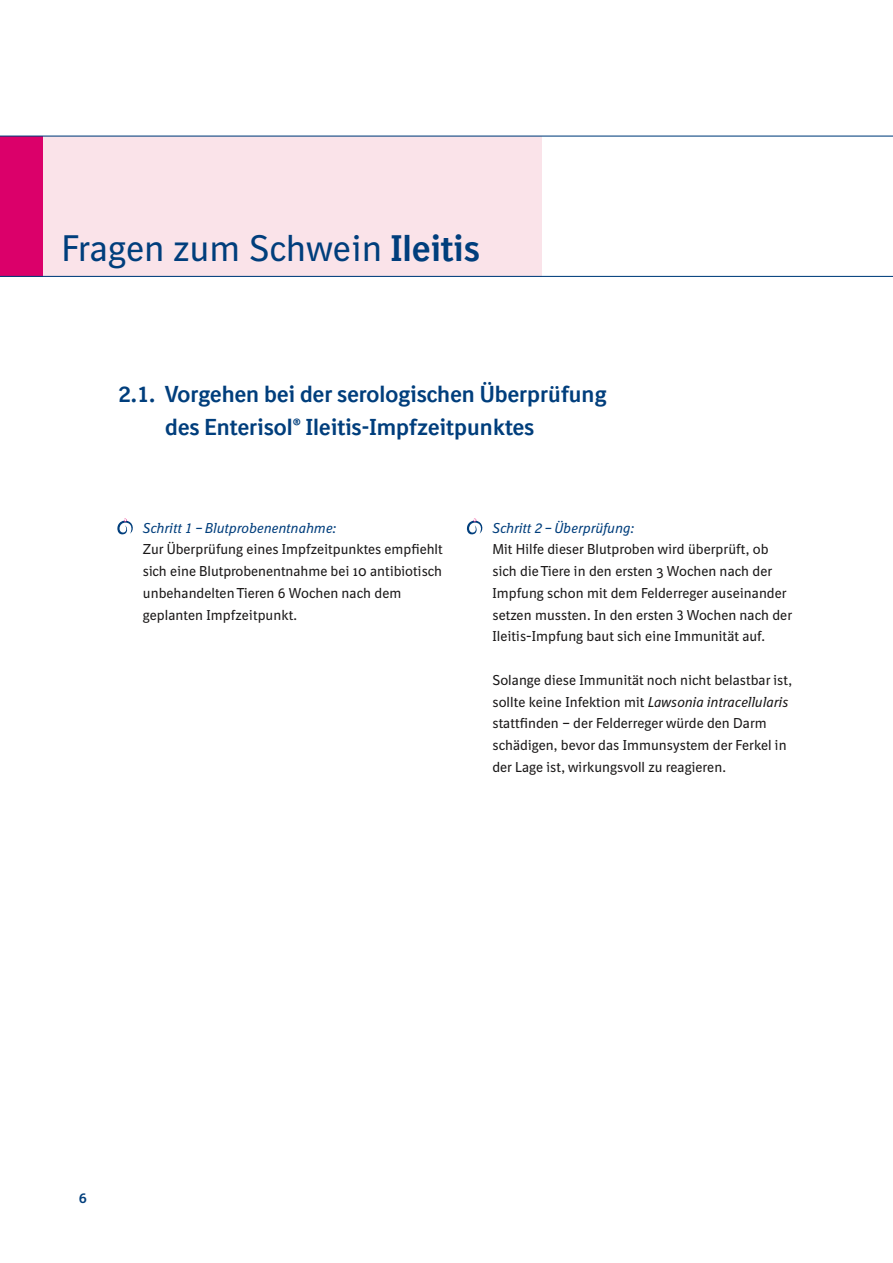
<style>
.page{position:relative;width:893px;height:1263px;background:#fff}
.page>*{position:absolute;margin:0;border:0;box-sizing:border-box;transform-origin:0 0}
.t1{font:36px "BI Sans";color:#003e7c}
.dia_subhead{font:700 22.5px "BI Sans";color:#003e7c}
.dia_Copy{font:13.95px/21.8px "BI Sans";color:#191717}
.dia_Copy-2{font:italic 13.95px "BI Sans";color:#003e7c}
.t2{font:700 13.95px "BI Sans";color:#003e7c}
.s1{font-weight:700}
.s2{font-family:"BI Sans Regular Caps"}
.s3{font-stretch:condensed}
.s4{font-style:italic}
</style>
<div class="page">
<svg style="left:117px;top:519px;width:16px;height:15px"></svg>
<div style="left:40px;top:136px;width:502px;height:140px;background:#fae3e9"></div>
<div style="left:0;top:136px;width:43px;height:140px;background:#db006a"></div>
<svg style="left:467px;top:519px;width:15px;height:15px"></svg>
<hr style="left:0;top:136px;width:893px;height:1px;background:#003e7c">
<hr style="left:0;top:276px;width:893px;height:1px;background:#003e7c">
<p class="t1" style="left:61px;top:228px;width:420px">Fragen zum Schwein <span class="s1">Ileitis</span></p>
<p class="dia_subhead" style="left:118px;top:381px;width:490px">2.1. Vorgehen bei der serologischen Überprüfung</p>
<p class="dia_subhead" style="left:165px;top:414px;width:371px">des Enterisol® Ileitis-Impfzeitpunktes</p>
<p class="dia_Copy-2" style="left:143px;top:520px;width:195px">Schritt 1 – Blutprobenentnahme:</p>
<p class="dia_Copy" style="left:143px;top:538px;width:301px">Zur Überprüfung eines Impfzeitpunktes empfiehlt sich eine Blutprobenentnahme bei <span class="s2">10</span> antibiotisch unbehandelten Tieren <span class="s2">6</span> Wochen nach dem geplanten Impfzeitpunkt.</p>
<p class="dia_Copy-2" style="left:492px;top:520px;width:143px">Schritt 2 – Überprüfung:</p>
<p class="dia_Copy" style="left:492px;top:538px;width:301px">Mit Hilfe dieser Blutproben wird überprüft, ob sich die Tiere in den ersten <span class="s2">3</span> Wochen nach der Impfung schon mit dem Felderreger auseinander setzen mussten. In den ersten <span class="s3">3</span> Wochen nach der Ileitis-Impfung baut sich eine Immunität auf.</p>
<p class="dia_Copy" style="left:492px;top:669px;width:301px">Solange diese Immunität noch nicht belastbar ist, sollte keine Infektion mit <span class="s4">Lawsonia intracellularis </span>stattfinden – der Felderreger würde den Darm schädigen, bevor das Immunsystem der Ferkel in der Lage ist, wirkungsvoll zu reagieren.</p>
<p class="t2" style="left:79px;top:1189px;width:9px">6</p>
</div>
